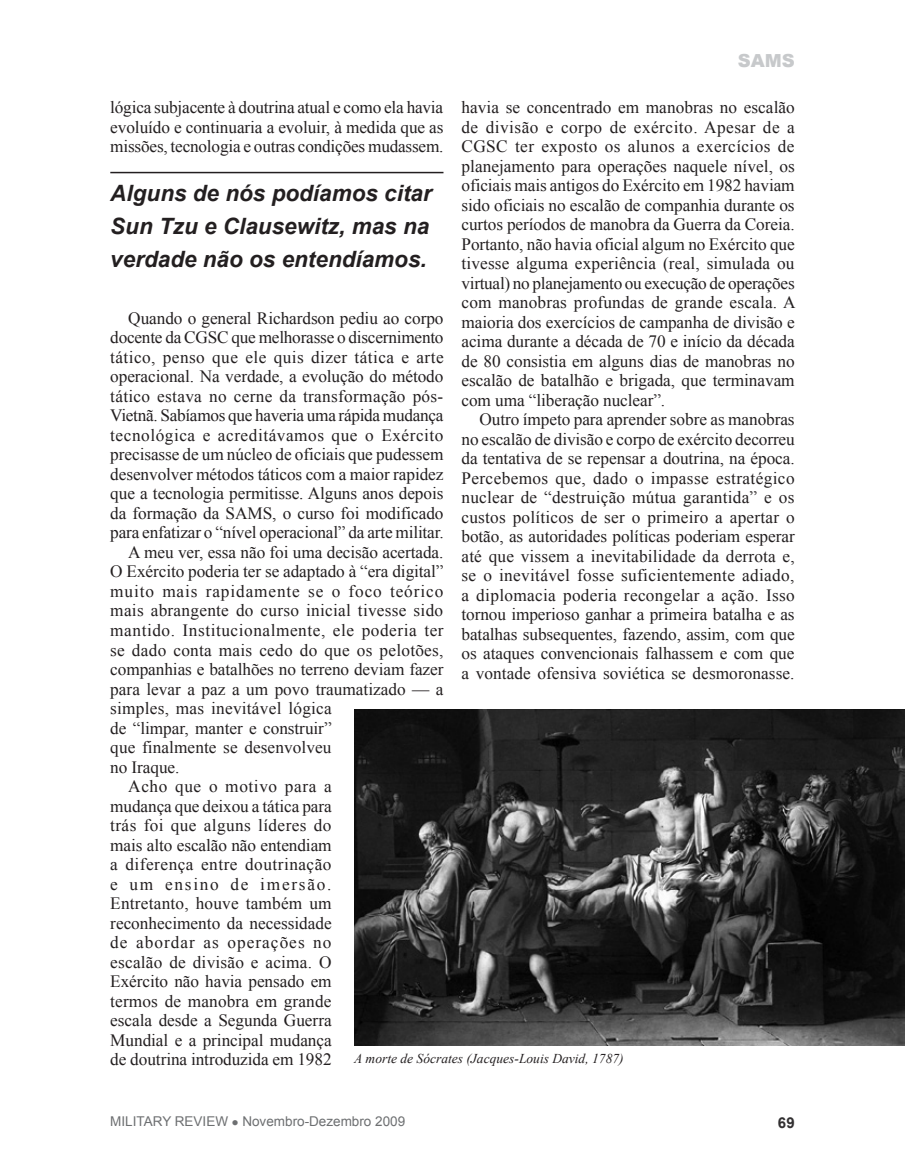
<style>
.page{position:relative;width:905px;height:1175px;background:#fff}
.page>*{position:absolute;margin:0;border:0;box-sizing:border-box;transform-origin:0 0}
.quotes{font:italic 700 22.5px/33px "Arial";color:#231f20;text-align:justify}
.runninghead{font:900 18px "Arial";color:#c7c9cb}
.fob{font:17.25px/19.5px "Times New Roman";letter-spacing:-.005em;color:#231f20;text-align:justify}
.subhead{font:700 15px "Arial";color:#323031}
.bio{font:italic 13.5px "Times New Roman";color:#231f20}
.footer_b_page{font:13.5px "Arial";color:#6d6f71}
</style>
<div class="page">
<hr style="left:110px;top:172px;width:333px;height:1px;background:#231f20">
<img style="left:354px;top:709px;width:550px;height:336px">
<p class="runninghead" style="left:737px;top:48px;width:58px">SAMS</p>
<p class="fob" style="left:110px;top:97px;width:335px">lógica subjacente à doutrina atual e como ela havia evoluído e continuaria a evoluir, à medida que as missões, tecnologia e outras condições mudassem.</p>
<p class="fob" style="left:461px;top:97px;width:335px">havia se concentrado em manobras no escalão de divisão e corpo de exército. Apesar de a CGSC ter exposto os alunos a exercícios de planejamento para operações naquele nível, os oficiais mais antigos do Exército em 1982 haviam sido oficiais no escalão de companhia durante os curtos períodos de manobra da Guerra da Coreia.<br>Portanto, não havia oficial algum no Exército que tivesse alguma experiência (real, simulada ou virtual) no planejamento ou execução de operações com manobras profundas de grande escala. A maioria dos exercícios de campanha de divisão e acima durante a década de 70 e início da década de 80 consistia em alguns dias de manobras no escalão de batalhão e brigada, que terminavam com uma “liberação nuclear”.</p>
<p class="fob" style="left:461px;top:409px;width:335px;text-indent:18px">Outro ímpeto para aprender sobre as manobras no escalão de divisão e corpo de exército decorreu da tentativa de se repensar a doutrina, na época.<br>Percebemos que, dado o impasse estratégico nuclear de “destruição mútua garantida” e os custos políticos de ser o primeiro a apertar o botão, as autoridades políticas poderiam esperar até que vissem a inevitabilidade da derrota e, se o inevitável fosse suficientemente adiado, a diplomacia poderia recongelar a ação. Isso tornou imperioso ganhar a primeira batalha e as batalhas subsequentes, fazendo, assim, com que os ataques convencionais falhassem e com que a vontade ofensiva soviética se desmoronasse.</p>
<p class="quotes" style="left:110px;top:177px;width:323px">Alguns de nós podíamos citar Sun Tzu e Clausewitz, mas na verdade não os entendíamos.</p>
<p class="fob" style="left:110px;top:308px;width:335px;text-indent:18px">Quando o general Richardson pediu ao corpo docente da CGSC que melhorasse o discernimento tático, penso que ele quis dizer tática e arte operacional. Na verdade, a evolução do método tático estava no cerne da transformação pós-Vietnã. Sabíamos que haveria uma rápida mudança tecnológica e acreditávamos que o Exército precisasse de um núcleo de oficiais que pudessem desenvolver métodos táticos com a maior rapidez que a tecnologia permitisse. Alguns anos depois da formação da SAMS, o curso foi modificado para enfatizar o “nível operacional” da arte militar.</p>
<p class="fob" style="left:110px;top:542px;width:335px;text-align:left;text-indent:18px">A meu ver, essa não foi uma decisão acertada.<br>O Exército poderia ter se adaptado à “era digital” muito mais rapidamente se o foco teórico mais abrangente do curso inicial tivesse sido mantido. Institucionalmente, ele poderia ter se dado conta mais cedo do que os pelotões, companhias e batalhões no terreno deviam fazer para levar a paz a um povo traumatizado — a simples, mas inevitável lógica<br>de “limpar, manter e construir”<br>que finalmente se desenvolveu<br>no Iraque.</p>
<p class="fob" style="left:110px;top:776px;width:223px;text-indent:18px">Acho que o motivo para a mudança que deixou a tática para trás foi que alguns líderes do mais alto escalão não entendiam a diferença entre doutrinação e um ensino de imersão.<br>Entretanto, houve também um reconhecimento da necessidade de abordar as operações no escalão de divisão e acima. O Exército não havia pensado em termos de manobra em grande escala desde a Segunda Guerra Mundial e a principal mudança de doutrina introduzida em 1982</p>
<p class="bio" style="left:354px;top:1049px;width:271px">A morte de Sócrates (Jacques-Louis David, 1787)</p>
<p class="footer_b_page" style="left:110px;top:1112px;width:296px">MILITARY REVIEW ● Novembro-Dezembro 2009</p>
<p class="subhead" style="left:778px;top:1112px;width:18px">69</p>
</div>
